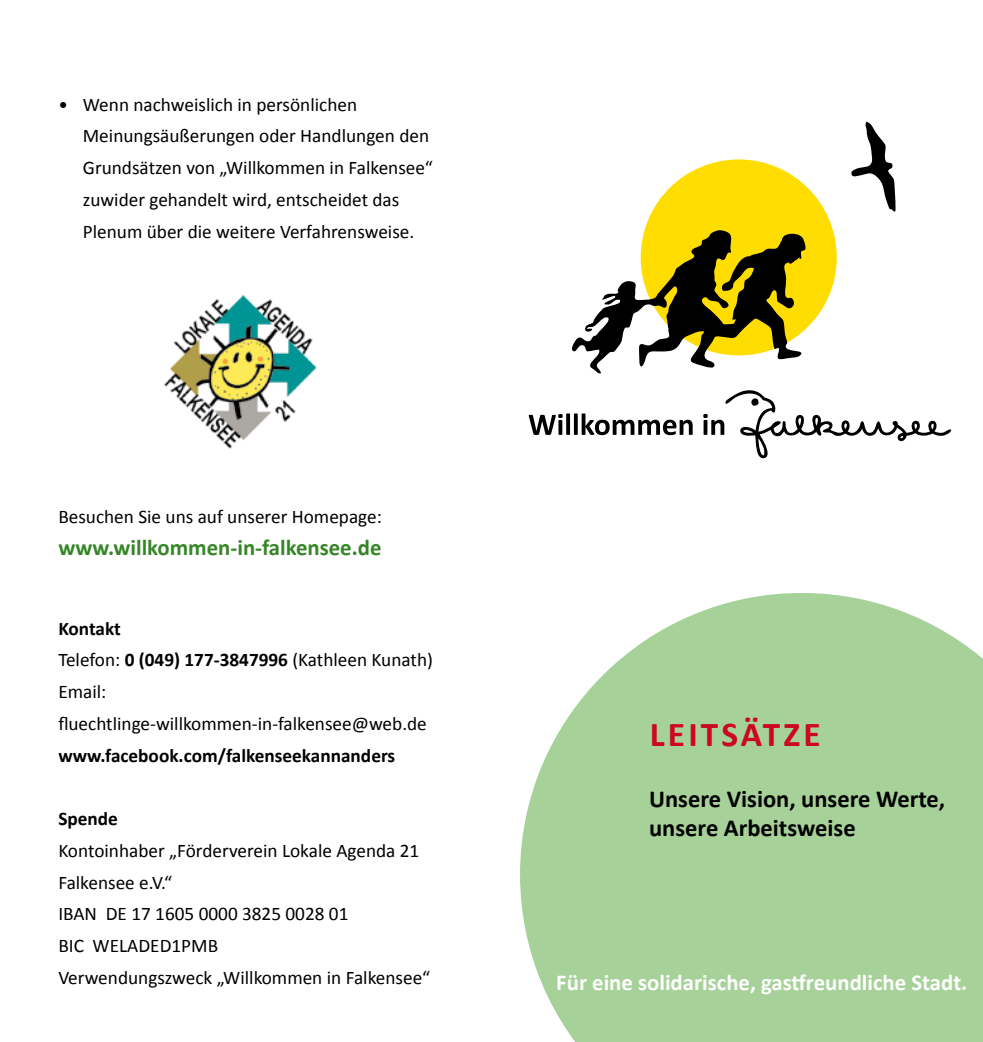
<style>
.page{position:relative;width:983px;height:1042px;background:#fff}
.page>*{position:absolute;margin:0;border:0;box-sizing:border-box;transform-origin:0 0}
.t1{font:700 35px "Calibri";letter-spacing:.09em;color:#cc071e}
.t2{font:700 24.5px/29.4px "Calibri";color:#000}
.t3{font:700 22.75px "Calibri";color:#fff}
.t4{font:700 22.75px "Calibri";color:#358626}
.t5{font:19.25px/31.7px "Calibri";color:#000}
.t6{font:700 19.25px "Calibri";color:#000}
.s1{font-weight:700}
</style>
<div class="page">
<svg style="left:520px;top:593px;width:462px;height:449px;background:#b0d6a3"></svg>
<div style="left:640px;top:159px;width:196px;height:196px;background:#fd0;border-radius:50%"></div>
<svg style="left:851px;top:122px;width:44px;height:90px"></svg>
<svg style="left:571px;top:229px;width:234px;height:145px"></svg>
<svg style="left:528px;top:413px;width:164px;height:22px"></svg>
<svg style="left:703px;top:390px;width:248px;height:69px"></svg>
<img style="left:164px;top:295px;width:153px;height:154px">
<p class="t5" style="left:83px;top:88px;width:351px;text-indent:-25px">• Wenn nachweislich in persönlichen Meinungsäußerungen oder Handlungen den Grundsätzen von „Willkommen in Falkensee“ zuwider gehandelt wird, entscheidet das Plenum über die weitere Verfahrensweise.</p>
<p class="t5" style="left:58px;top:501px;width:325px">Besuchen Sie uns auf unserer Homepage:</p>
<p class="t4" style="left:58px;top:533px;width:324px">www.willkommen-in-falkensee.de</p>
<p class="t5" style="left:58px;top:612px;width:376px"><span class="s1">Kontakt<br></span>Telefon: <span class="s1">0 (049) 177-3847996</span> (Kathleen Kunath)<br>Email: fluechtlinge-willkommen-in-falkensee@web.de</p>
<p class="t6" style="left:58px;top:743px;width:338px">www.facebook.com/falkenseekannanders</p>
<p class="t6" style="left:58px;top:806px;width:61px">Spende</p>
<p class="t5" style="left:58px;top:835px;width:373px">Kontoinhaber „Förderverein Lokale Agenda 21<br>Falkensee e.V.“<br>IBAN DE 17 1605 0000 3825 0028 01<br>BIC WELADED1PMB<br>Verwendungszweck „Willkommen in Falkensee“</p>
<h1 class="t1" style="left:649px;top:712px;width:168px">LEITSätze</h1>
<p class="t2" style="left:649px;top:784px;width:297px">Unsere Vision, unsere Werte, unsere Arbeitsweise</p>
<p class="t3" style="left:556px;top:967px;width:412px">Für eine solidarische, gastfreundliche Stadt.</p>
</div>
